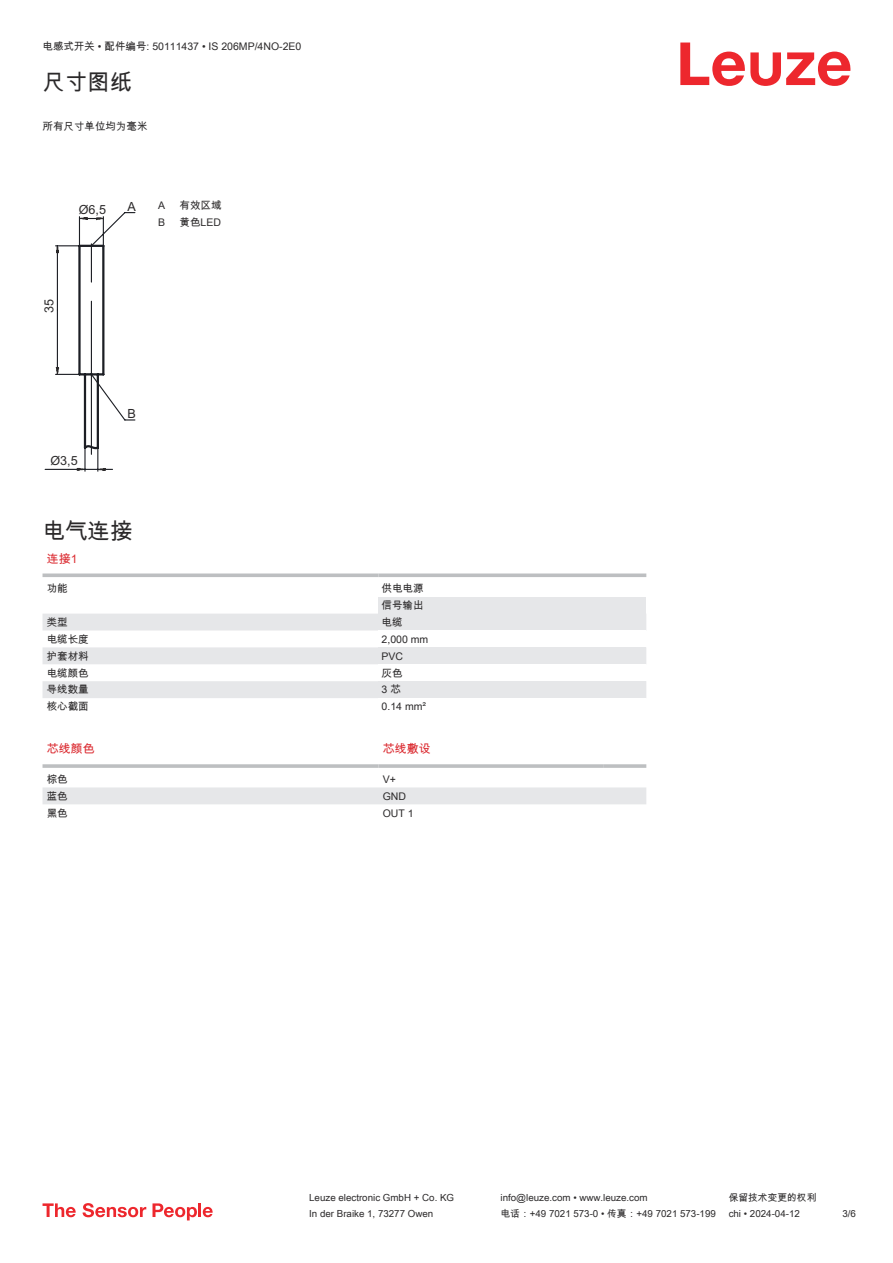
<style>
.page{position:relative;width:893px;height:1263px;background:#fff}
.page>*{position:absolute;margin:0;border:0;box-sizing:border-box;transform-origin:0 0}
.t1{font:22.5px "Arial Unicode MS";color:#2b292a}
.t2{font:12.6px "Arial";color:#2b292a}
.t3{font:12px "Arial Unicode MS";color:#db2a30}
.t4{font:10.5px/17px "Arial Unicode MS";color:#2b292a}
.t5{font:9.75px "Arial Unicode MS";color:#2b292a}
</style>
<div class="page">
<svg style="left:680px;top:43px;width:170px;height:43px"></svg>
<svg style="left:43px;top:614px;width:335px;height:84px;fill:#e6e7e9"></svg>
<svg style="left:43px;top:573px;width:335px;height:4px"></svg>
<svg style="left:378px;top:573px;width:268px;height:4px"></svg>
<div style="left:378px;top:597px;width:268px;height:17px;background:#e6e7e9"></div>
<div style="left:378px;top:614px;width:268px;height:16px;background:#e6e7e9"></div>
<div style="left:378px;top:647px;width:268px;height:17px;background:#e6e7e9"></div>
<div style="left:378px;top:681px;width:268px;height:17px;background:#e6e7e9"></div>
<div style="left:43px;top:787px;width:603px;height:17px;background:#e6e7e9"></div>
<svg style="left:43px;top:764px;width:335px;height:4px"></svg>
<hr style="left:378px;top:764px;width:226px;height:4px;background:#c6c8c9">
<svg style="left:604px;top:764px;width:42px;height:4px"></svg>
<svg style="left:43px;top:1203px;width:33px;height:14px"></svg>
<svg style="left:83px;top:1203px;width:63px;height:14px"></svg>
<svg style="left:153px;top:1203px;width:44px;height:17px"></svg>
<hr style="left:198px;top:1203px;width:3px;height:14px;background:#ed272d">
<svg style="left:203px;top:1207px;width:10px;height:10px"></svg>
<svg style="left:44px;top:212px;width:92px;height:260px"></svg>
<p class="t4" style="left:43px;top:38px;width:260px">电感式开关 • 配件编号: 50111437 • IS 206MP/4NO-2E0</p>
<h1 class="t1" style="left:43px;top:66px;width:91px">尺寸图纸</h1>
<p class="t4" style="left:43px;top:118px;width:106px">所有尺寸单位均为毫米</p>
<p class="t2" style="left:79px;top:205px;width:29px">Ø6,5</p>
<p class="t2" style="left:127px;top:201px;width:10px">A</p>
<p class="t4" style="left:158px;top:197px;width:9px">A</p>
<p class="t4" style="left:180px;top:197px;width:43px">有效区域</p>
<p class="t4" style="left:158px;top:214px;width:9px">B</p>
<p class="t4" style="left:180px;top:214px;width:43px">黄色LED</p>
<p class="t2" style="left:44px;top:313px;width:16px;rotate:-90deg">35</p>
<p class="t2" style="left:50px;top:455px;width:29px">Ø3,5</p>
<p class="t2" style="left:127px;top:408px;width:10px">B</p>
<h1 class="t1" style="left:43px;top:515px;width:91px">电气连接</h1>
<p class="t3" style="left:47px;top:550px;width:32px">连接1</p>
<p class="t4" style="left:47px;top:580px;width:22px">功能</p>
<p class="t4" style="left:382px;top:580px;width:43px">供电电源信号输出</p>
<p class="t4" style="left:47px;top:613px;width:22px">类型</p>
<p class="t4" style="left:382px;top:613px;width:22px">电缆</p>
<p class="t4" style="left:47px;top:630px;width:43px">电缆长度</p>
<p class="t4" style="left:382px;top:630px;width:48px">2,000 mm</p>
<p class="t4" style="left:47px;top:647px;width:43px">护套材料</p>
<p class="t4" style="left:382px;top:647px;width:23px">PVC</p>
<p class="t4" style="left:47px;top:664px;width:43px">电缆颜色</p>
<p class="t4" style="left:382px;top:664px;width:22px">灰色</p>
<p class="t4" style="left:47px;top:681px;width:43px">导线数量</p>
<p class="t4" style="left:382px;top:681px;width:21px">3 芯</p>
<p class="t4" style="left:47px;top:698px;width:43px">核心截面</p>
<p class="t4" style="left:382px;top:698px;width:46px">0.14 mm²</p>
<p class="t3" style="left:47px;top:740px;width:49px">芯线颜色</p>
<p class="t3" style="left:383px;top:740px;width:49px">芯线敷设</p>
<p class="t4" style="left:47px;top:770px;width:22px">棕色</p>
<p class="t4" style="left:383px;top:770px;width:15px">V+</p>
<p class="t4" style="left:47px;top:787px;width:22px">蓝色</p>
<p class="t4" style="left:383px;top:787px;width:25px">GND</p>
<p class="t4" style="left:47px;top:804px;width:22px">黑色</p>
<p class="t4" style="left:383px;top:804px;width:32px">OUT 1</p>
<p class="t5" style="left:309px;top:1191px;width:146px">Leuze electronic GmbH + Co. KG</p>
<p class="t5" style="left:501px;top:1191px;width:149px">info@leuze.com • www.leuze.com</p>
<p class="t5" style="left:729px;top:1191px;width:89px">保留技术变更的权利</p>
<p class="t5" style="left:309px;top:1206px;width:126px">In der Braike 1, 73277 Owen</p>
<p class="t5" style="left:501px;top:1206px;width:217px">电话：+49 7021 573-0 • 传真：+49 7021 573-199</p>
<p class="t5" style="left:729px;top:1206px;width:73px">chi • 2024-04-12</p>
<p class="t5" style="left:842px;top:1206px;width:15px">3/6</p>
</div>
